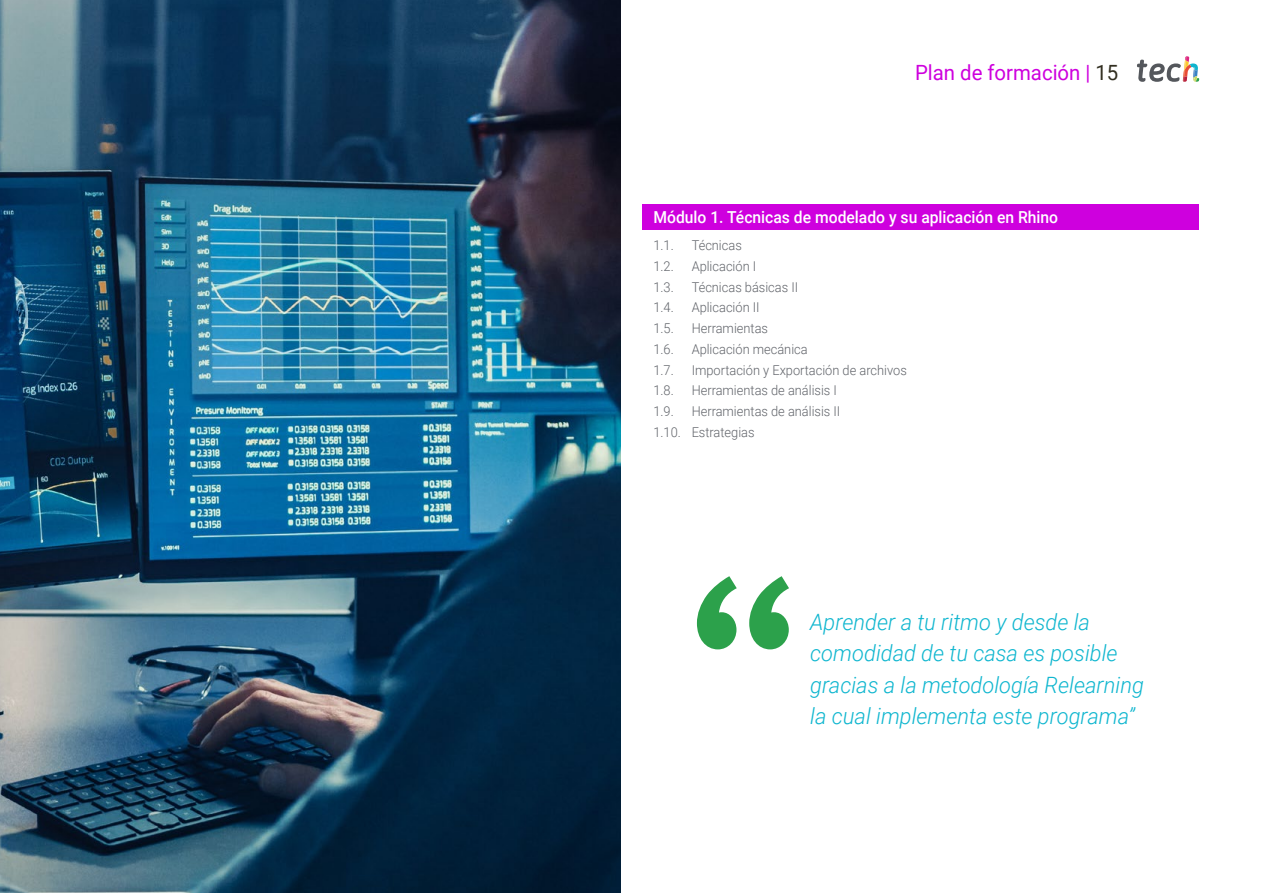
<style>
.page{position:relative;width:1263px;height:893px;background:#fff}
.page>*{position:absolute;margin:0;border:0;box-sizing:border-box;transform-origin:0 0}
.t1{font:italic 300 22.5px/31.5px "Roboto";color:#0fb6cf}
.t2{font:21px "Roboto";color:#ce00de}
.t3{font:500 16.5px "Roboto";color:#fff;scale:.95 1}
.t4{font:300 13.5px/20.7px "Roboto";color:#61646a;scale:.95 1}
.s1{color:#312e20}
</style>
<div class="page">
<img style="left:0;top:0;width:621px;height:893px">
<svg style="left:697px;top:576px;width:92px;height:73px"></svg>
<div style="left:642px;top:204px;width:557px;height:25px;background:#ce00de"></div>
<svg style="left:1137px;top:56px;width:62px;height:26px"></svg>
<h2 class="t2" style="left:915px;top:57px;width:205px">Plan de formación | <span class="s1">15</span></h2>
<p class="t3" style="left:653px;top:206px;width:428px">Módulo 1. Técnicas de modelado y su aplicación en Rhino</p>
<p class="t4" style="left:653px;top:235px;width:23px">1.1.</p>
<p class="t4" style="left:692px;top:235px;width:54px">Técnicas</p>
<p class="t4" style="left:653px;top:255px;width:23px">1.2.</p>
<p class="t4" style="left:692px;top:255px;width:69px">Aplicación I</p>
<p class="t4" style="left:653px;top:276px;width:23px">1.3.</p>
<p class="t4" style="left:692px;top:276px;width:114px">Técnicas básicas II</p>
<p class="t4" style="left:653px;top:297px;width:23px">1.4.</p>
<p class="t4" style="left:692px;top:297px;width:73px">Aplicación II</p>
<p class="t4" style="left:653px;top:318px;width:23px">1.5.</p>
<p class="t4" style="left:692px;top:318px;width:82px">Herramientas</p>
<p class="t4" style="left:653px;top:338px;width:23px">1.6.</p>
<p class="t4" style="left:692px;top:338px;width:124px">Aplicación mecánica</p>
<p class="t4" style="left:653px;top:359px;width:23px">1.7.</p>
<p class="t4" style="left:692px;top:359px;width:228px">Importación y Exportación de archivos</p>
<p class="t4" style="left:653px;top:380px;width:23px">1.8.</p>
<p class="t4" style="left:692px;top:380px;width:154px">Herramientas de análisis I</p>
<p class="t4" style="left:653px;top:401px;width:23px">1.9.</p>
<p class="t4" style="left:653px;top:401px;width:198px;text-indent:38px">Herramientas de análisis II<br>1.10. Estrategias</p>
<h1 class="t1" style="left:810px;top:605px;width:335px">Aprender a tu ritmo y desde la comodidad de tu casa es posible gracias a la metodología Relearning la cual implementa este programa”</h1>
</div>
